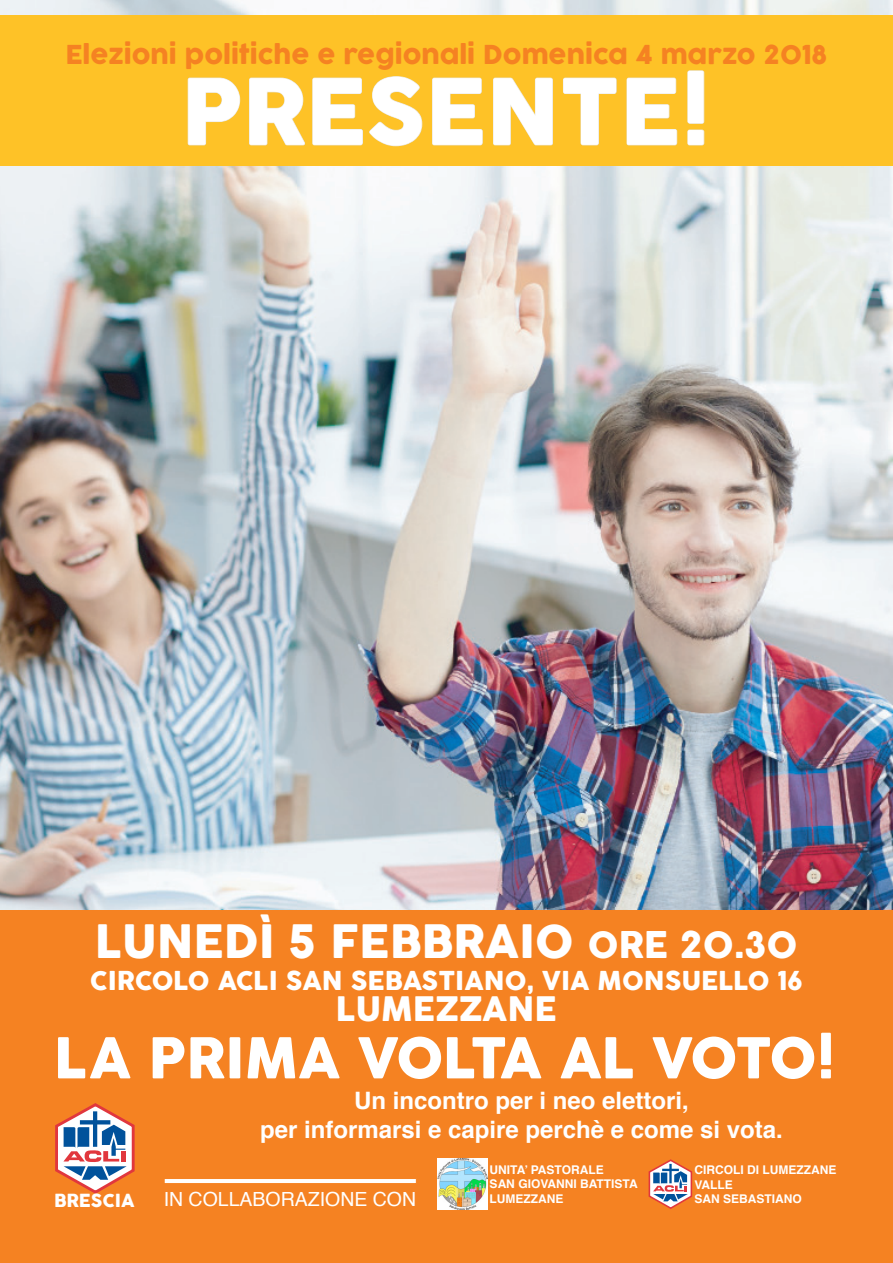
<style>
.page{position:relative;width:893px;height:1263px;background:#fff}
.page>*{position:absolute;margin:0;border:0;box-sizing:border-box;transform-origin:0 0}
.t1{font:90px "COCOGOOSE";color:#fff}
.t2{font:55.5px "COCOGOOSE";color:#fff}
.t3{font:45px "COCOGOOSE";color:#fff}
.t4{font:33px "COCOGOOSE";color:#fff}
.t5{font:25.5px "COCOGOOSE";color:#f58222}
.t6{font:25.5px "COCOGOOSE";color:#fff}
.t7{font:700 24px "Helvetica";color:#fff}
.t8{font:19.5px "Helvetica";color:#fff}
.t9{font:17.7px "COCOGOOSE";color:#fff}
.t10{font:700 12px "Helvetica";color:#fff}
.s1{font-size:36px}
</style>
<div class="page">
<img style="left:0;top:0;width:893px;height:910px">
<div style="left:0;top:15px;width:893px;height:151px;background:#fec227"></div>
<div style="left:0;top:910px;width:893px;height:353px;background:#f58222"></div>
<svg style="left:187px;top:77px;width:53px;height:69px"></svg>
<svg style="left:249px;top:77px;width:56px;height:69px"></svg>
<svg style="left:312px;top:77px;width:51px;height:69px"></svg>
<svg style="left:369px;top:76px;width:54px;height:71px"></svg>
<svg style="left:432px;top:77px;width:51px;height:69px"></svg>
<svg style="left:493px;top:77px;width:60px;height:69px"></svg>
<svg style="left:563px;top:77px;width:54px;height:69px"></svg>
<svg style="left:626px;top:77px;width:51px;height:69px"></svg>
<svg style="left:687px;top:70px;width:18px;height:76px"></svg>
<img style="left:33px;top:675px;width:823px;height:534px">
<img style="left:438px;top:1159px;width:49px;height:50px">
<p class="t5" style="left:65px;top:35px;width:763px">Elezioni politiche e regionali Domenica 4 marzo 2018</p>
<p class="t1" style="left:182px;top:44px;width:531px">PRESENTE!</p>
<p class="t3" style="left:95px;top:908px;width:704px">LUNEDÌ 5 FEBBRAIO <span class="s1">ORE 20.30</span></p>
<p class="t6" style="left:90px;top:961px;width:715px">CIRCOLO ACLI SAN SEBASTIANO, VIA MONSUELLO 16</p>
<p class="t4" style="left:336px;top:984px;width:222px">LUMEZZANE</p>
<p class="t2" style="left:55px;top:1016px;width:782px">LA PRIMA VOLTA AL VOTO!</p>
<p class="t7" style="left:354px;top:1081px;width:336px">Un incontro per i neo elettori,</p>
<p class="t7" style="left:260px;top:1110px;width:524px">per informarsi e capire perchè e come si vota.</p>
<p class="t9" style="left:54px;top:1187px;width:82px">BRESCIA</p>
<p class="t8" style="left:164px;top:1184px;width:254px">IN COLLABORAZIONE CON</p>
<p class="t10" style="left:490px;top:1160px;width:116px">UNITA’ PASTORALE</p>
<p class="t10" style="left:490px;top:1174px;width:150px">SAN GIOVANNI BATTISTA</p>
<p class="t10" style="left:490px;top:1188px;width:75px">LUMEZZANE</p>
<p class="t10" style="left:694px;top:1160px;width:143px">CIRCOLI DI LUMEZZANE</p>
<p class="t10" style="left:694px;top:1174px;width:40px">VALLE</p>
<p class="t10" style="left:694px;top:1189px;width:109px">SAN SEBASTIANO</p>
</div>
